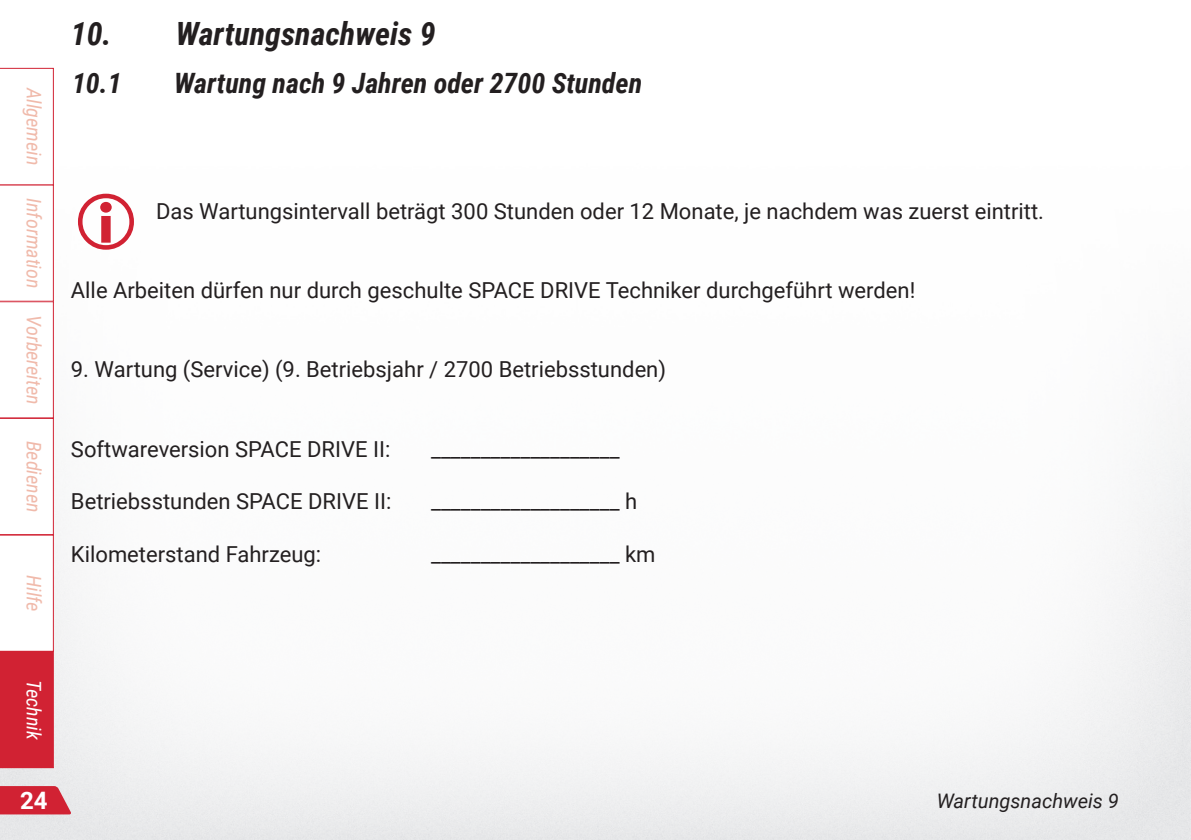
<style>
.page{position:relative;width:1191px;height:840px;background:#fff}
.page>*{position:absolute;margin:0;border:0;box-sizing:border-box;transform-origin:0 0}
.t1{font:italic 700 32px "Roboto Condensed";color:#231f20}
.t2{font:italic 700 28px "Roboto Condensed";color:#231f20}
.t3{font:700 24px "Roboto";color:#fff}
.Text-Doku{font:22px "Roboto";color:#231f20}
.t4{font:italic 20px "Roboto Condensed";color:#f0baab}
.t5{font:italic 20px "Roboto";color:#231f20}
.t6{font:italic 20px "Roboto Condensed";color:#fff}
</style>
<div class="page">
<svg style="left:1190px;top:411px;width:1px;height:428px"></svg>
<svg style="left:0;top:68px;width:54px;height:699px"></svg>
<svg style="left:0;top:785px;width:71px;height:29px;background:#d33b4a"></svg>
<p class="t4" style="left:48px;top:88px;width:79px;rotate:90deg">Allgemein</p>
<p class="t4" style="left:48px;top:198px;width:92px;rotate:90deg">Information</p>
<p class="t4" style="left:48px;top:315px;width:91px;rotate:90deg">Vorbereiten</p>
<p class="t4" style="left:48px;top:440px;width:73px;rotate:90deg">Bedienen</p>
<p class="t4" style="left:48px;top:574px;width:38px;rotate:90deg">Hilfe</p>
<p class="t6" style="left:48px;top:679px;width:61px;rotate:90deg">Technik</p>
<p class="t1" style="left:71px;top:11px;width:366px">10. Wartungsnachweis 9</p>
<p class="t2" style="left:72px;top:63px;width:51px">10.1</p>
<p class="t2" style="left:174px;top:63px;width:469px">Wartung nach 9 Jahren oder 2700 Stunden</p>
<p class="Text-Doku" style="left:156px;top:195px;width:889px">Das Wartungsintervall beträgt 300 Stunden oder 12 Monate, je nachdem was zuerst eintritt.</p>
<p class="Text-Doku" style="left:71px;top:274px;width:846px">Alle Arbeiten dürfen nur durch geschulte SPACE DRIVE Techniker durchgeführt werden!</p>
<p class="Text-Doku" style="left:71px;top:354px;width:596px">9. Wartung (Service) (9. Betriebsjahr / 2700 Betriebsstunden)</p>
<p class="Text-Doku" style="left:71px;top:433px;width:321px">Softwareversion SPACE DRIVE II:</p>
<p class="Text-Doku" style="left:431px;top:433px;width:190px">___________________</p>
<p class="Text-Doku" style="left:71px;top:486px;width:322px">Betriebsstunden SPACE DRIVE II:</p>
<p class="Text-Doku" style="left:431px;top:486px;width:208px">___________________ h</p>
<p class="Text-Doku" style="left:71px;top:538px;width:252px">Kilometerstand Fahrzeug:</p>
<p class="Text-Doku" style="left:431px;top:538px;width:226px">___________________ km</p>
<p class="t3" style="left:20px;top:783px;width:29px">24</p>
<p class="t5" style="left:936px;top:786px;width:184px">Wartungsnachweis 9</p>
</div>
